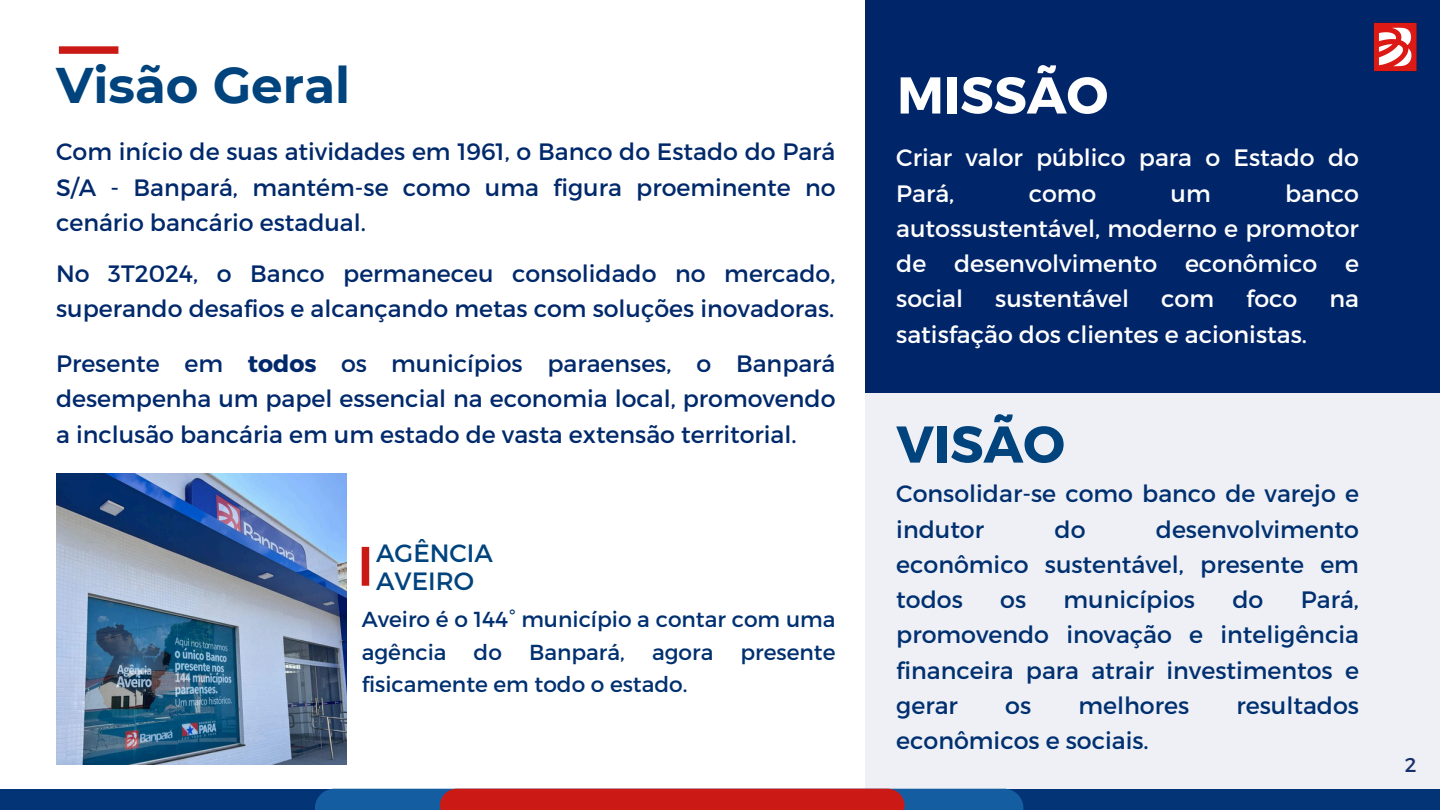
<style>
.page{position:relative;width:1440px;height:810px;background:#fff}
.page>*{position:absolute;margin:0;border:0;box-sizing:border-box;transform-origin:0 0}
.t1{font:700 51.6px "Montserrat";color:#fff}
.t2{font:700 51.6px "Montserrat";color:#00437d}
.t3{font:700 50px "Montserrat";color:#00437d}
.t4{font:25px/28.5px "Montserrat";color:#00437d}
.t5{font:23.7px/35.5px "Montserrat";color:#00296b;text-align:justify}
.t6{font:23.7px/35.2px "Montserrat";color:#003070;text-align:justify}
.t7{font:23.7px/35.2px "Montserrat";color:#fff}
.t8{font:21.7px/32.2px "Montserrat";color:#003070;text-align:justify}
.t9{font:20px "Montserrat";color:#19316b}
.s1{font-weight:700}
</style>
<div class="page">
<div style="left:865px;top:0;width:575px;height:393px;background:#002669"></div>
<div style="left:865px;top:393px;width:575px;height:417px;background:#eef0f5"></div>
<div style="left:59px;top:46px;width:59px;height:8px;background:#cb1a15"></div>
<img style="left:1373px;top:22px;width:44px;height:50px">
<div style="left:0;top:789px;width:1440px;height:21px;background:#023476"></div>
<div style="left:315px;top:789px;width:709px;height:21px;background:#145da0"></div>
<div style="left:440px;top:789px;width:465px;height:21px;background:#cb1a15"></div>
<img style="left:56px;top:474px;width:291px;height:291px">
<div style="left:362px;top:547px;width:7px;height:39px;background:#cb1a15"></div>
<h4 class="t3" style="left:56px;top:55px;width:296px">Visão Geral</h4>
<h4 class="t5" style="left:56px;top:133px;width:781px">Com início de suas atividades em 1961, o Banco do Estado do Pará S/A - Banpará, mantém-se como uma figura proeminente no cenário bancário estadual.</h4>
<h2 class="t5" style="left:56px;top:255px;width:781px">No 3T2024, o Banco permaneceu consolidado no mercado, superando desafios e alcançando metas com soluções inovadoras.</h2>
<h4 class="t5" style="left:56px;top:344px;width:781px">Presente em <span class="s1">todos</span> os municípios paraenses, o Banpará desempenha um papel essencial na economia local, promovendo a inclusão bancária em um estado de vasta extensão territorial.</h4>
<h3 class="t4" style="left:376px;top:537px;width:118px">AGÊNCIA<br>AVEIRO</h3>
<p class="t8" style="left:362px;top:602px;width:475px">Aveiro é o 144° município a contar com uma agência do Banpará, agora presente fisicamente em todo o estado.</p>
<h1 class="t1" style="left:897px;top:62px;width:213px">MISSÃO</h1>
<h4 class="t7" style="left:896px;top:139px;width:464px">Criar valor público para o Estado do<br>Pará,</h4>
<h4 class="t7" style="left:896px;top:174px;width:464px;text-align:justify;text-indent:389px">banco autossustentável, moderno e promotor de desenvolvimento econômico e social</h4>
<h4 class="t7" style="left:1029px;top:174px;width:69px">como</h4>
<h4 class="t7" style="left:1171px;top:174px;width:42px">um</h4>
<h4 class="t7" style="left:995px;top:280px;width:135px">sustentável</h4>
<h4 class="t7" style="left:1161px;top:280px;width:54px">com</h4>
<h4 class="t7" style="left:1246px;top:280px;width:53px">foco</h4>
<h4 class="t7" style="left:1329px;top:280px;width:31px">na</h4>
<h4 class="t7" style="left:896px;top:315px;width:412px">satisfação dos clientes e acionistas.</h4>
<h4 class="t2" style="left:896px;top:411px;width:170px">VISÃO</h4>
<p class="t6" style="left:896px;top:475px;width:464px">Consolidar-se como banco de varejo e indutor</p>
<p class="t6" style="left:896px;top:510px;width:464px;text-indent:260px">desenvolvimento econômico sustentável, presente em todos</p>
<p class="t6" style="left:1055px;top:510px;width:32px">do</p>
<p class="t6" style="left:896px;top:581px;width:464px;text-indent:405px">Pará, promovendo inovação e inteligência financeira para atrair investimentos e gerar</p>
<p class="t6" style="left:1000px;top:581px;width:27px">os</p>
<p class="t6" style="left:1064px;top:581px;width:133px">municípios</p>
<p class="t6" style="left:1232px;top:581px;width:32px">do</p>
<p class="t6" style="left:1005px;top:687px;width:27px">os</p>
<p class="t6" style="left:1078px;top:687px;width:112px">melhores</p>
<p class="t6" style="left:1236px;top:687px;width:124px">resultados</p>
<p class="t6" style="left:896px;top:722px;width:254px">econômicos e sociais.</p>
<p class="t9" style="left:1405px;top:752px;width:13px">2</p>
</div>
